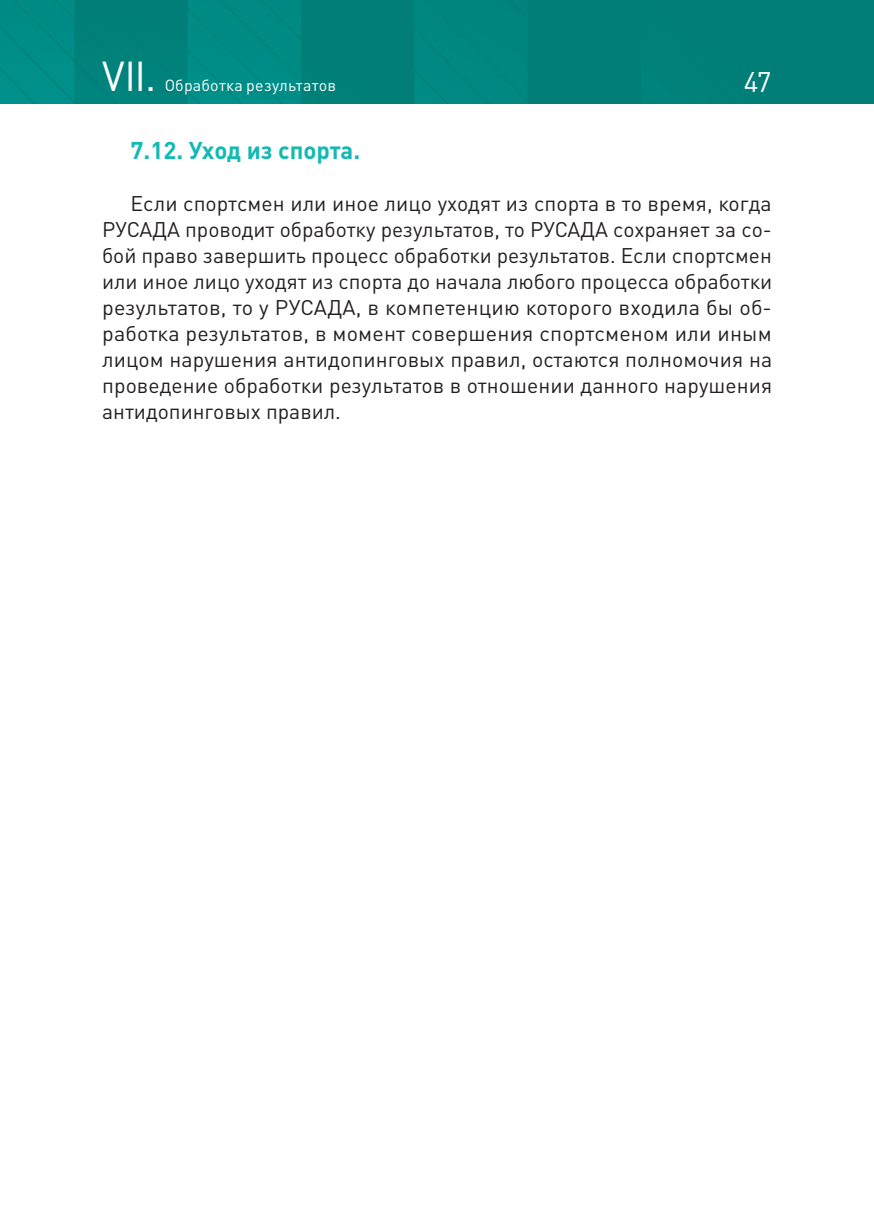
<style>
.page{position:relative;width:874px;height:1225px;background:#fff}
.page>*{position:absolute;margin:0;border:0;box-sizing:border-box;transform-origin:0 0}
.t1{font:41.2px "DIN Pro";color:#fff}
.t2{font:28px "DIN Pro";color:#fff}
.t3{font:700 24px "DIN Pro";letter-spacing:-.005em;color:#13bab3}
.t4{font:21px/26px "DIN Pro";color:#231f20;text-align:justify}
.t5{font:16px "DIN Pro";letter-spacing:.015em;color:#fff}
</style>
<div class="page">
<div style="left:17px;top:1px;width:856px;height:103px;background:linear-gradient(to right,#008882,#007d76)"></div>
<h1 class="t1" style="left:102px;top:48px;width:55px">VII.</h1>
<p class="t5" style="left:165px;top:75px;width:173px">Обработка результатов</p>
<h2 class="t2" style="left:743px;top:63px;width:29px">47</h2>
<p class="t3" style="left:130px;top:134px;width:231px">7.12. Уход из спорта.</p>
<p class="t4" style="left:102px;top:189px;width:671px;text-indent:28px">Если спортсмен или иное лицо уходят из спорта в то время, когда РУСАДА проводит обработку результатов, то РУСАДА сохраняет за со&shy;бой право завершить процесс обработки результатов. Если спортсмен или иное лицо уходят из спорта до начала любого процесса обработки результатов, то у РУСАДА, в компетенцию которого входила бы об&shy;работка результатов, в момент совершения спортсменом или иным лицом нарушения антидопинговых правил, остаются полномочия на проведение обработки результатов в отношении данного нарушения антидопинговых правил.</p>
</div>
